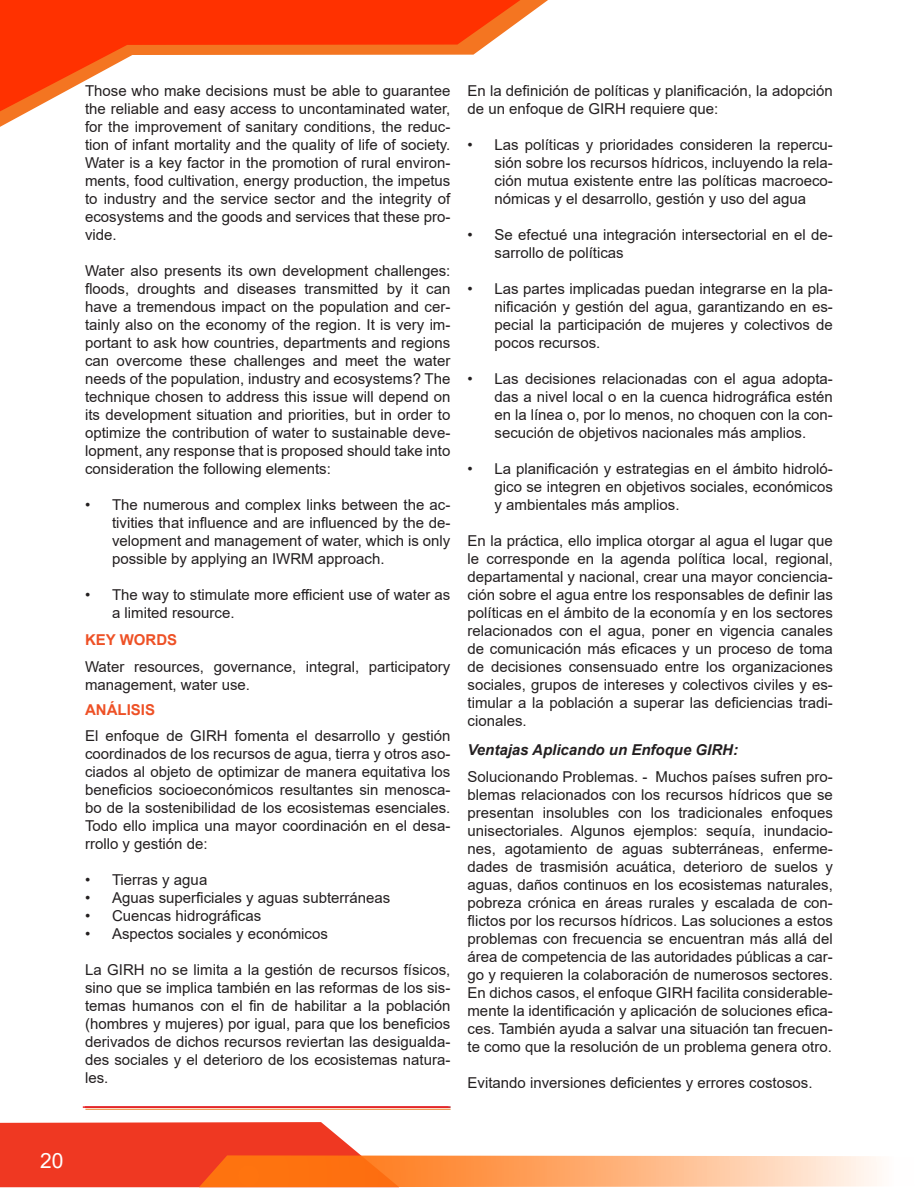
<style>
.page{position:relative;width:918px;height:1188px;background:#fff}
.page>*{position:absolute;margin:0;border:0;box-sizing:border-box;transform-origin:0 0}
.t1{font:21px "Arial";color:#fff}
.Párrafos{font:15px/18px "Arial";color:#231f20;text-align:justify}
.Párrafos-2{font:italic 700 15px "Arial";color:#231f20}
.t2{font:700 15px "Arial";color:#ee5126}
</style>
<div class="page">
<hr style="left:85px;top:1106px;width:366px;height:2px;background:#b61a25">
<hr style="left:85px;top:1109px;width:366px;height:1px;background:#ea7d22">
<hr style="left:83px;top:1106px;width:365px;height:2px;background:#ee2123">
<svg style="left:0;top:1122px;width:879px;height:65px"></svg>
<svg style="left:0;top:0;width:548px;height:127px"></svg>
<svg style="left:0;top:0;width:520px;height:111px"></svg>
<p class="Párrafos" style="left:85px;top:82px;width:367px">Those who make decisions must be able to guarantee the reliable and easy access to uncontaminated water, for the improvement of sanitary conditions, the reduc&shy;tion of infant mortality and the quality of life of society.<br>Water is a key factor in the promotion of rural environ&shy;ments, food cultivation, energy production, the impetus to industry and the service sector and the integrity of ecosystems and the goods and services that these pro&shy;vide.</p>
<p class="Párrafos" style="left:85px;top:262px;width:367px">Water also presents its own development challenges: floods, droughts and diseases transmitted by it can have a tremendous impact on the population and cer&shy;tainly also on the economy of the region. It is very im&shy;portant to ask how countries, departments and regions can overcome these challenges and meet the water needs of the population, industry and ecosystems? The technique chosen to address this issue will depend on its development situation and priorities, but in order to optimize the contribution of water to sustainable deve&shy;lopment, any response that is proposed should take into consideration the following elements:</p>
<p class="Párrafos" style="left:112px;top:496px;width:340px;text-indent:-27px">• The numerous and complex links between the ac&shy;tivities that influence and are influenced by the de&shy;velopment and management of water, which is only possible by applying an IWRM approach.</p>
<p class="Párrafos" style="left:112px;top:586px;width:340px;text-indent:-27px">• The way to stimulate more efficient use of water as a limited resource.</p>
<p class="t2" style="left:85px;top:629px;width:94px">KEY WORDS</p>
<p class="Párrafos" style="left:85px;top:657px;width:367px">Water resources, governance, integral, participatory management, water use.</p>
<p class="t2" style="left:85px;top:700px;width:72px">ANÁLISIS</p>
<p class="Párrafos" style="left:85px;top:727px;width:367px">El enfoque de GIRH fomenta el desarrollo y gestión coordinados de los recursos de agua, tierra y otros aso&shy;ciados al objeto de optimizar de manera equitativa los beneficios socioeconómicos resultantes sin menosca&shy;bo de la sostenibilidad de los ecosistemas esenciales.<br>Todo ello implica una mayor coordinación en el desa&shy;rrollo y gestión de:</p>
<p class="Párrafos" style="left:85px;top:871px;width:124px">• Tierras y agua</p>
<p class="Párrafos" style="left:85px;top:889px;width:307px">• Aguas superficiales y aguas subterráneas</p>
<p class="Párrafos" style="left:85px;top:907px;width:178px">• Cuencas hidrográficas</p>
<p class="Párrafos" style="left:85px;top:925px;width:244px">• Aspectos sociales y económicos</p>
<p class="Párrafos" style="left:85px;top:961px;width:367px">La GIRH no se limita a la gestión de recursos físicos, sino que se implica también en las reformas de los sis&shy;temas humanos con el fin de habilitar a la población (hombres y mujeres) por igual, para que los beneficios derivados de dichos recursos reviertan las desigualda&shy;des sociales y el deterioro de los ecosistemas natura&shy;les.</p>
<p class="Párrafos" style="left:468px;top:82px;width:367px">En la definición de políticas y planificación, la adopción de un enfoque de GIRH requiere que:</p>
<p class="Párrafos" style="left:495px;top:136px;width:340px;text-indent:-27px">• Las políticas y prioridades consideren la repercu&shy;sión sobre los recursos hídricos, incluyendo la rela&shy;ción mutua existente entre las políticas macroeco&shy;nómicas y el desarrollo, gestión y uso del agua</p>
<p class="Párrafos" style="left:495px;top:226px;width:340px;text-indent:-27px">• Se efectué una integración intersectorial en el de&shy;sarrollo de políticas</p>
<p class="Párrafos" style="left:495px;top:280px;width:340px;text-indent:-27px">• Las partes implicadas puedan integrarse en la pla&shy;nificación y gestión del agua, garantizando en es&shy;pecial la participación de mujeres y colectivos de pocos recursos.</p>
<p class="Párrafos" style="left:495px;top:370px;width:340px;text-indent:-27px">• Las decisiones relacionadas con el agua adopta&shy;das a nivel local o en la cuenca hidrográfica estén en la línea o, por lo menos, no choquen con la con&shy;secución de objetivos nacionales más amplios.</p>
<p class="Párrafos" style="left:495px;top:460px;width:340px;text-indent:-27px">• La planificación y estrategias en el ámbito hidroló&shy;gico se integren en objetivos sociales, económicos y ambientales más amplios.</p>
<p class="Párrafos" style="left:468px;top:532px;width:367px">En la práctica, ello implica otorgar al agua el lugar que le corresponde en la agenda política local, regional, departamental y nacional, crear una mayor conciencia&shy;ción sobre el agua entre los responsables de definir las políticas en el ámbito de la economía y en los sectores relacionados con el agua, poner en vigencia canales de comunicación más eficaces y un proceso de toma de decisiones consensuado entre los organizaciones sociales, grupos de intereses y colectivos civiles y es&shy;timular a la población a superar las deficiencias tradi&shy;cionales.</p>
<p class="Párrafos-2" style="left:468px;top:740px;width:272px">Ventajas Aplicando un Enfoque GIRH:</p>
<p class="Párrafos" style="left:468px;top:767px;width:367px">Solucionando Problemas. - Muchos países sufren pro&shy;blemas relacionados con los recursos hídricos que se presentan insolubles con los tradicionales enfoques unisectoriales. Algunos ejemplos: sequía, inundacio&shy;nes, agotamiento de aguas subterráneas, enferme&shy;dades de trasmisión acuática, deterioro de suelos y aguas, daños continuos en los ecosistemas naturales, pobreza crónica en áreas rurales y escalada de con&shy;flictos por los recursos hídricos. Las soluciones a estos problemas con frecuencia se encuentran más allá del área de competencia de las autoridades públicas a car&shy;go y requieren la colaboración de numerosos sectores.<br>En dichos casos, el enfoque GIRH facilita considerable&shy;mente la identificación y aplicación de soluciones efica&shy;ces. También ayuda a salvar una situación tan frecuen&shy;te como que la resolución de un problema genera otro.</p>
<p class="Párrafos" style="left:468px;top:1073px;width:347px">Evitando inversiones deficientes y errores costosos.</p>
<h1 class="t1" style="left:40px;top:1146px;width:25px">20</h1>
</div>
